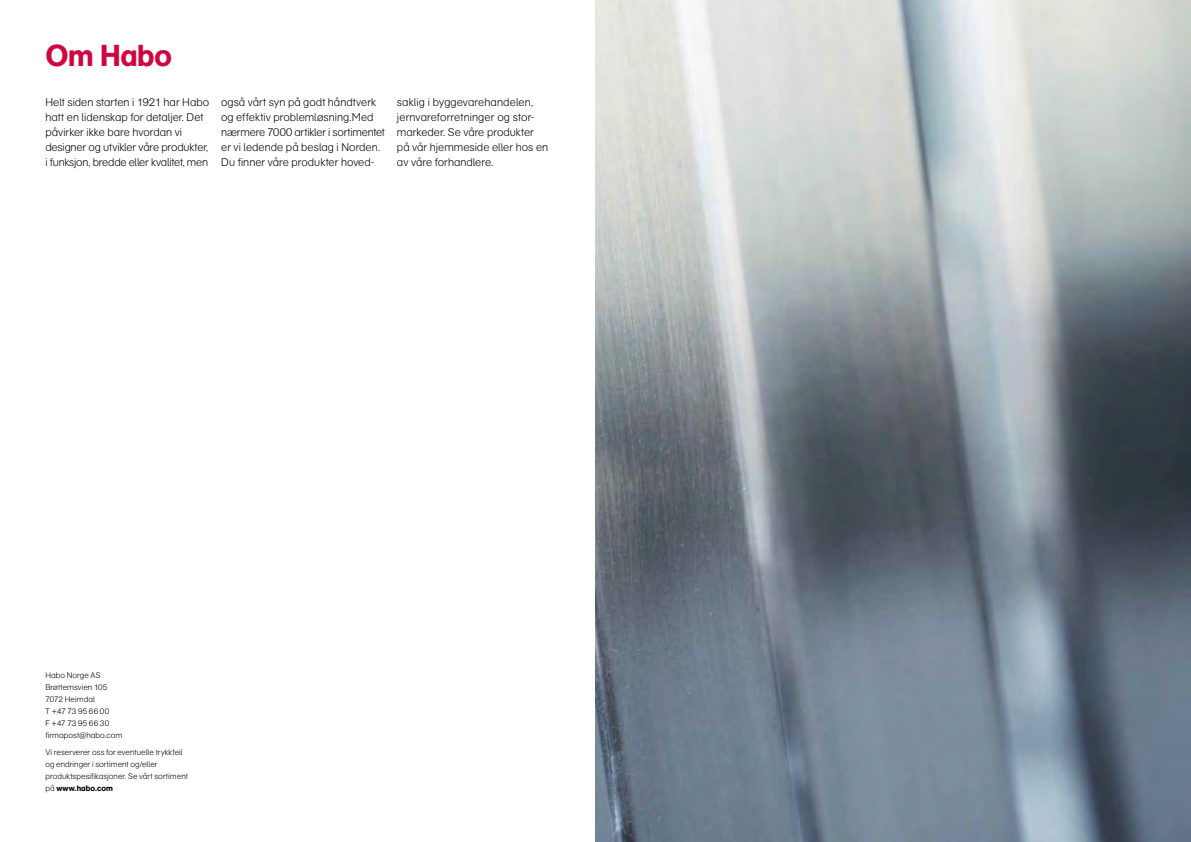
<style>
.page{position:relative;width:1191px;height:842px;background:#fff}
.page>*{position:absolute;margin:0;border:0;box-sizing:border-box;transform-origin:0 0}
.t1{font:700 30px "AG Schoolbk BQ For Habo";letter-spacing:-.01em;color:#cf0540}
.t2{font:300 11px/15px "AG Schoolbk BQ For Habo";color:#000}
.t3{font:300 8px/12px "AG Schoolbk BQ For Habo";letter-spacing:.005em;color:#000}
.s1{font-weight:700}
</style>
<div class="page">
<img style="left:595px;top:0;width:596px;height:842px">
<h1 class="t1" style="left:45px;top:37px;width:128px">Om Habo</h1>
<p class="t2" style="left:45px;top:95px;width:165px">Helt siden starten i 1921 har Habo hatt en lidenskap for detaljer. Det påvirker ikke bare hvordan vi designer og utvikler våre produkter, i funksjon, bredde eller kvalitet, men</p>
<p class="t2" style="left:221px;top:94px;width:165px">også vårt syn på godt håndtverk og effektiv problemløsning.Med nærmere 7000 artikler i sortimentet er vi ledende på beslag i Norden.<br>Du finner våre produkter hoved-</p>
<p class="t2" style="left:397px;top:94px;width:153px">saklig i byggevarehandelen, jernvareforretninger og stor&shy;markeder. Se våre produkter på vår hjemmeside eller hos en av våre forhandlere.</p>
<p class="t3" style="left:45px;top:669px;width:79px">Habo Norge AS<br>Brøttemsvien 105<br>7072 Heimdal<br>T +47 73 95 66 00<br>F +47 73 95 66 30 firmapost@habo.com</p>
<p class="t3" style="left:45px;top:746px;width:144px">Vi reserverer oss for eventuelle trykkfeil og endringer i sortiment og/eller produktspesifikasjoner. Se vårt sortiment på <span class="s1">www.habo.com</span></p>
</div>
